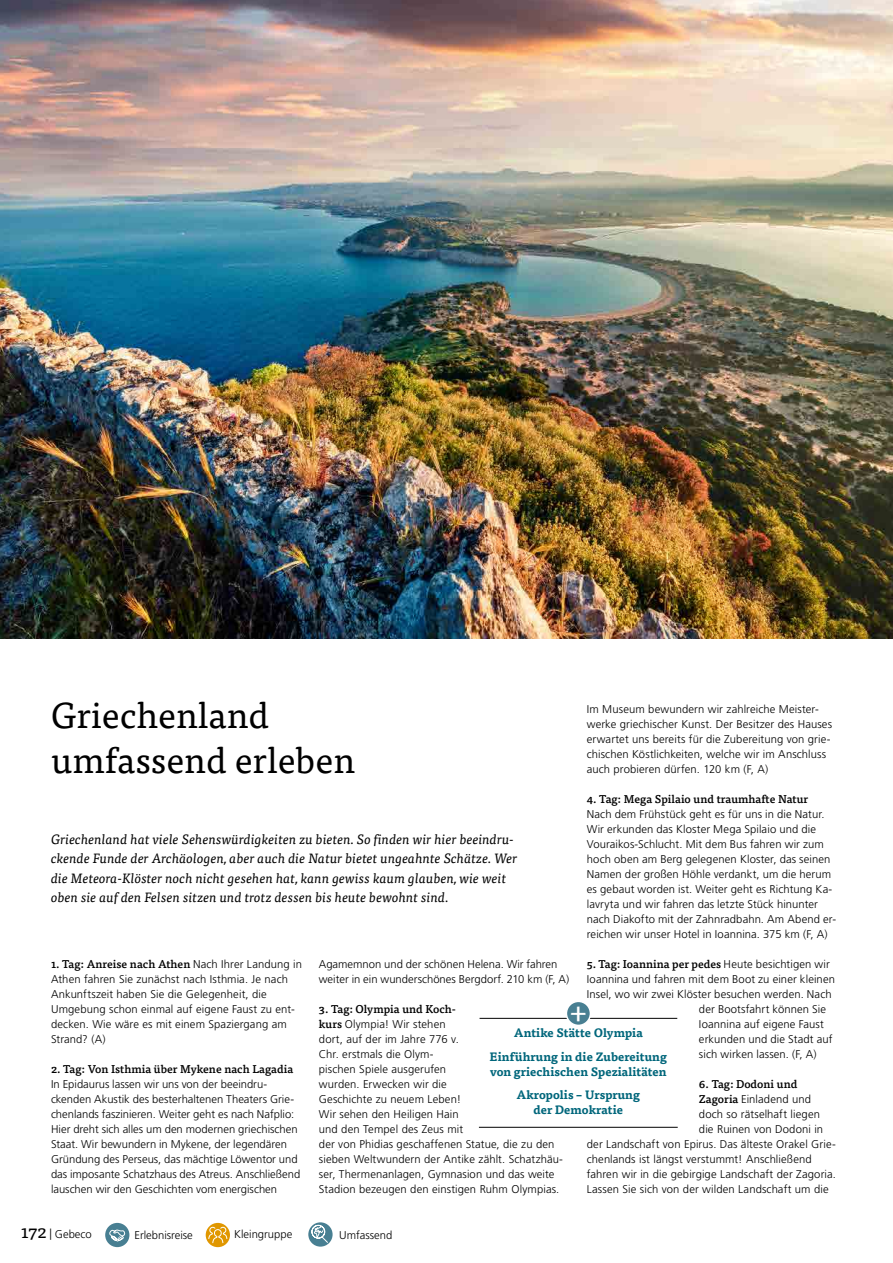
<style>
.page{position:relative;width:893px;height:1263px;background:#fff}
.page>*{position:absolute;margin:0;border:0;box-sizing:border-box;transform-origin:0 0}
.t1{font:36px/45px "Tisa OT";color:#000}
.t2{font:30px "Tisa OT";color:#fff}
.t3{font:18px "Tisa OT";color:#000}
.t4{font:italic 13.5px/19.5px "Tisa OT";letter-spacing:.005em;color:#000}
.t5{font:700 12px/23.5px "Tisa OT";color:#00667b;text-align:center}
.t6{font:300 11.25px/15px "Frutiger LT Pro";letter-spacing:.01em;color:#000}
.t7{font:500 11.25px "Tisa OT";color:#000}
.s1{font-family:"Frutiger LT Pro";font-weight:300}
.s2{font-family:"Tisa OT";font-weight:500}
.s3{font-family:"Frutiger LT Pro";font-weight:300;font-size:11.25px}
</style>
<div class="page">
<img style="left:0;top:0;width:893px;height:638px">
<hr style="left:479px;top:1127px;width:199px;height:1px;background:#000">
<hr style="left:480px;top:1018px;width:197px;height:1px;background:#000">
<div style="left:566px;top:1001px;width:24px;height:24px;background:#487f92;border-radius:50%"></div>
<div style="left:566px;top:1001px;width:25px;height:25px;border:2px solid #fff;border-radius:50%"></div>
<div style="left:206px;top:1223px;width:24px;height:24px;background:#e09700;border-radius:50%"></div>
<svg style="left:208px;top:1226px;width:20px;height:17px"></svg>
<div style="left:105px;top:1223px;width:24px;height:24px;background:#487f92;border-radius:50%"></div>
<svg style="left:109px;top:1229px;width:17px;height:13px"></svg>
<svg style="left:308px;top:1222px;width:25px;height:24px"></svg>
<svg style="left:311px;top:1224px;width:18px;height:19px"></svg>
<h1 class="t1" style="left:51px;top:694px;width:306px">Griechenland umfassend erleben</h1>
<p class="t6" style="left:587px;top:702px;width:247px">Im Museum bewundern wir zahlreiche Meister&shy;werke griechischer Kunst. Der Besitzer des Hauses erwartet uns bereits für die Zubereitung von grie&shy;chischen Köstlichkeiten, welche wir im Anschluss auch probieren dürfen. 120 km (F, A)</p>
<p class="t7" style="left:587px;top:792px;width:223px">4. Tag: Mega Spilaio und traumhafte Natur</p>
<p class="t6" style="left:587px;top:807px;width:251px">Nach dem Frühstück geht es für uns in die Natur.<br>Wir erkunden das Kloster Mega Spilaio und die Vouraikos-Schlucht. Mit dem Bus fahren wir zum hoch oben am Berg gelegenen Kloster, das seinen Namen der großen Höhle verdankt, um die herum es gebaut worden ist. Weiter geht es Richtung Ka&shy;lavryta und wir fahren das letzte Stück hinunter nach Diakofto mit der Zahnradbahn. Am Abend er&shy;reichen wir unser Hotel in Ioannina. 375 km (F, A)</p>
<p class="t7" style="left:587px;top:957px;width:245px">5. Tag: Ioannina per pedes <span class="s1">Heute besichtigen wir</span></p>
<p class="t6" style="left:587px;top:972px;width:250px">Ioannina und fahren mit dem Boot zu einer kleinen</p>
<p class="t6" style="left:587px;top:987px;width:246px">Insel, wo wir zwei Klöster besuchen werden. Nach</p>
<p class="t6" style="left:699px;top:1002px;width:129px">der Bootsfahrt können Sie</p>
<p class="t6" style="left:699px;top:1017px;width:126px">Ioannina auf eigene Faust</p>
<p class="t6" style="left:699px;top:1032px;width:135px">erkunden und die Stadt auf</p>
<p class="t6" style="left:699px;top:1047px;width:119px">sich wirken lassen. (F, A)</p>
<p class="t7" style="left:699px;top:1077px;width:100px">6. Tag: Dodoni und</p>
<p class="t6" style="left:699px;top:1092px;width:114px"><span class="s2">Zagoria</span> Einladend und</p>
<p class="t6" style="left:699px;top:1107px;width:123px">doch so rätselhaft liegen</p>
<p class="t6" style="left:699px;top:1122px;width:126px">die Ruinen von Dodoni in</p>
<p class="t6" style="left:587px;top:1137px;width:250px">der Landschaft von Epirus. Das älteste Orakel Grie-</p>
<p class="t6" style="left:587px;top:1152px;width:226px">chenlands ist längst verstummt! Anschließend</p>
<p class="t6" style="left:587px;top:1167px;width:251px">fahren wir in die gebirgige Landschaft der Zagoria.</p>
<p class="t6" style="left:587px;top:1182px;width:243px">Lassen Sie sich von der wilden Landschaft um die</p>
<p class="t4" style="left:51px;top:829px;width:468px">Griechenland hat viele Sehenswürdigkeiten zu bieten. So finden wir hier beeindru&shy;ckende Funde der Archäologen, aber auch die Natur bietet ungeahnte Schätze. Wer die Meteora-Klöster noch nicht gesehen hat, kann gewiss kaum glauben, wie weit oben sie auf den Felsen sitzen und trotz dessen bis heute bewohnt sind.</p>
<p class="t6" style="left:319px;top:957px;width:252px">Agamemnon und der schönen Helena. Wir fahren weiter in ein wunderschönes Bergdorf. 210 km (F, A)</p>
<p class="t7" style="left:319px;top:1002px;width:139px">3. Tag: Olympia und Koch-</p>
<p class="t6" style="left:319px;top:1017px;width:246px"><span class="s2">kurs</span> Olympia! Wir stehen<br>dort, auf der im Jahre 776 v.<br>Chr. erstmals die Olym-<br>pischen Spiele ausgerufen<br>wurden. Erwecken wir die<br>Geschichte zu neuem Leben!<br>Wir sehen den Heiligen Hain<br>und den Tempel des Zeus mit<br>der von Phidias geschaffenen Statue, die zu den sieben Weltwundern der Antike zählt. Schatzhäu&shy;ser, Thermenanlagen, Gymnasion und das weite Stadion bezeugen den einstigen Ruhm Olympias.</p>
<p class="t7" style="left:51px;top:957px;width:252px">1. Tag: Anreise nach Athen <span class="s1">Nach Ihrer Landung in</span></p>
<p class="t6" style="left:51px;top:972px;width:245px">Athen fahren Sie zunächst nach Isthmia. Je nach Ankunftszeit haben Sie die Gelegenheit, die Umgebung schon einmal auf eigene Faust zu ent&shy;decken. Wie wäre es mit einem Spaziergang am Strand? (A)</p>
<p class="t7" style="left:51px;top:1062px;width:244px">2. Tag: Von Isthmia über Mykene nach Lagadia</p>
<p class="t6" style="left:51px;top:1077px;width:251px">In Epidaurus lassen wir uns von der beeindru&shy;ckenden Akustik des besterhaltenen Theaters Grie&shy;chenlands faszinieren. Weiter geht es nach Nafplio:<br>Hier dreht sich alles um den modernen griechischen Staat. Wir bewundern in Mykene, der legendären Gründung des Perseus, das mächtige Löwentor und das imposante Schatzhaus des Atreus. Anschließend lauschen wir den Geschichten vom energischen</p>
<h2 class="t2" style="left:570px;top:993px;width:19px">+</h2>
<p class="t5" style="left:490px;top:1022px;width:179px">Antike Stätte Olympia<br>Einführung in die Zubereitung</p>
<p class="t5" style="left:490px;top:1060px;width:178px">von griechischen Spezialitäten<br>Akropolis – Ursprung</p>
<p class="t5" style="left:533px;top:1099px;width:91px">der Demokratie</p>
<h3 class="t3" style="left:21px;top:1221px;width:32px">172 <span class="s3">|</span></h3>
<p class="t6" style="left:55px;top:1227px;width:38px">Gebeco</p>
<p class="t6" style="left:134px;top:1227px;width:60px">Erlebnisreise</p>
<p class="t6" style="left:234px;top:1227px;width:60px">Kleingruppe</p>
<p class="t6" style="left:339px;top:1227px;width:55px">Umfassend</p>
</div>
